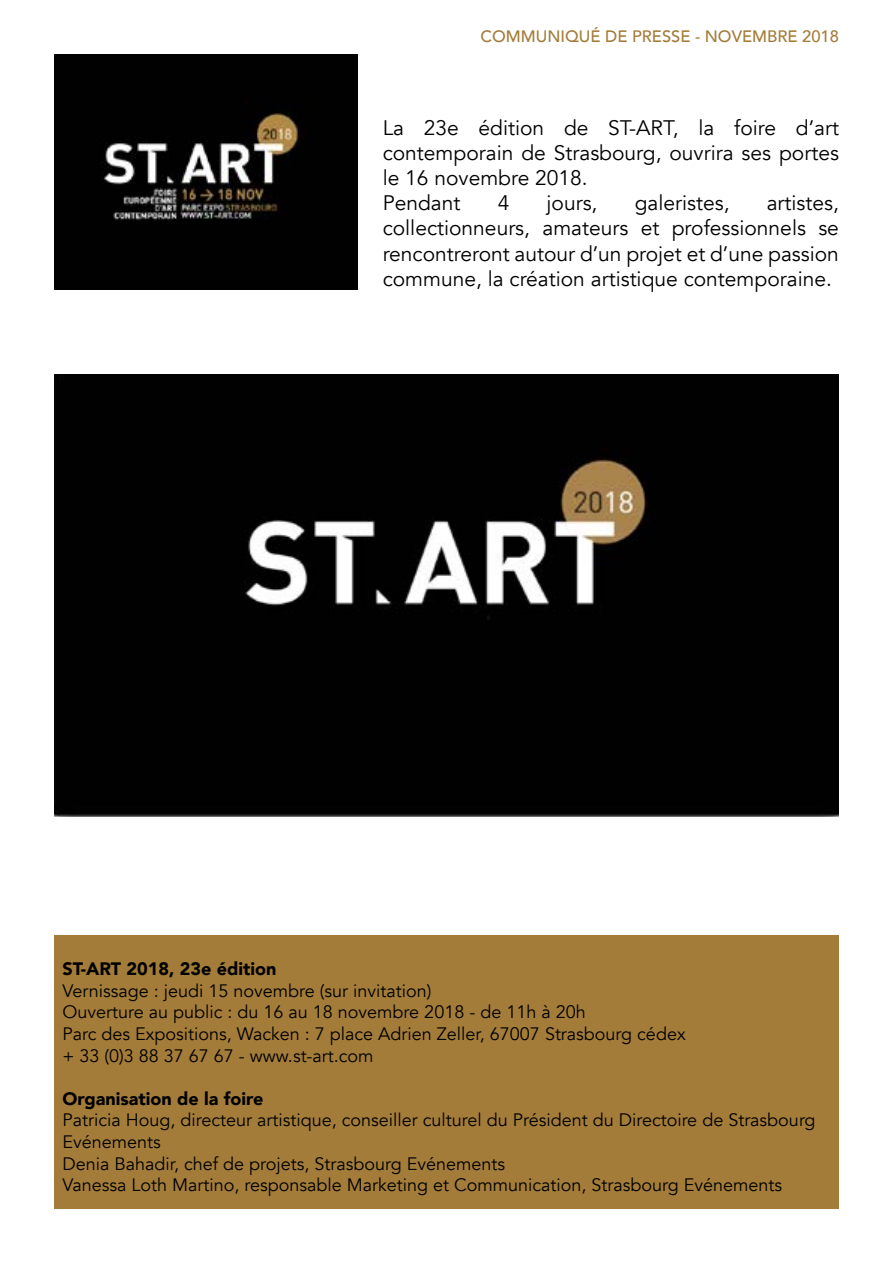
<style>
.page{position:relative;width:893px;height:1263px;background:#fff}
.page>*{position:absolute;margin:0;border:0;box-sizing:border-box;transform-origin:0 0}
.t1{font:21px/25.2px "Avenir";color:#000}
.t2{font:18px/21.6px "Avenir";color:#000}
.t3{font:900 18px "Avenir";color:#000}
.t4{font:500 16.5px "Avenir";color:#a47c39}
</style>
<div class="page">
<img style="left:54px;top:54px;width:303px;height:236px">
<div style="left:54px;top:935px;width:785px;height:274px;background:#a47c39"></div>
<div style="left:54px;top:375px;width:785px;height:441px;background:#010101"></div>
<p class="t4" style="left:481px;top:22px;width:360px">COMMUNIQUÉ DE PRESSE - NOVEMBRE 2018</p>
<p class="t1" style="left:383px;top:115px;width:458px">La 23e édition de ST-ART, la foire d’art contemporain de Strasbourg, ouvrira ses portes le 16 novembre 2018.<br>Pendant</p>
<p class="t1" style="left:498px;top:191px;width:13px">4</p>
<p class="t1" style="left:547px;top:191px;width:52px">jours,</p>
<p class="t1" style="left:635px;top:191px;width:96px">galeristes,</p>
<p class="t1" style="left:383px;top:191px;width:458px;text-align:justify;text-indent:384px">artistes, collectionneurs, amateurs et professionnels se rencontreront autour d’un projet et d’une passion commune, la création artistique contemporaine.</p>
<p class="t3" style="left:63px;top:953px;width:215px">ST-ART 2018, 23e édition</p>
<p class="t2" style="left:63px;top:980px;width:625px">Vernissage : jeudi 15 novembre (sur invitation)<br>Ouverture au public : du 16 au 18 novembre 2018 - de 11h à 20h<br>Parc des Expositions, Wacken : 7 place Adrien Zeller, 67007 Strasbourg cédex + 33 (0)3 88 37 67 67 - www.st-art.com</p>
<p class="t3" style="left:63px;top:1083px;width:202px">Organisation de la foire</p>
<p class="t2" style="left:63px;top:1110px;width:755px">Patricia Houg, directeur artistique, conseiller culturel du Président du Directoire de Strasbourg Evénements<br>Denia Bahadir, chef de projets, Strasbourg Evénements<br>Vanessa Loth Martino, responsable Marketing et Communication, Strasbourg Evénements</p>
</div>
